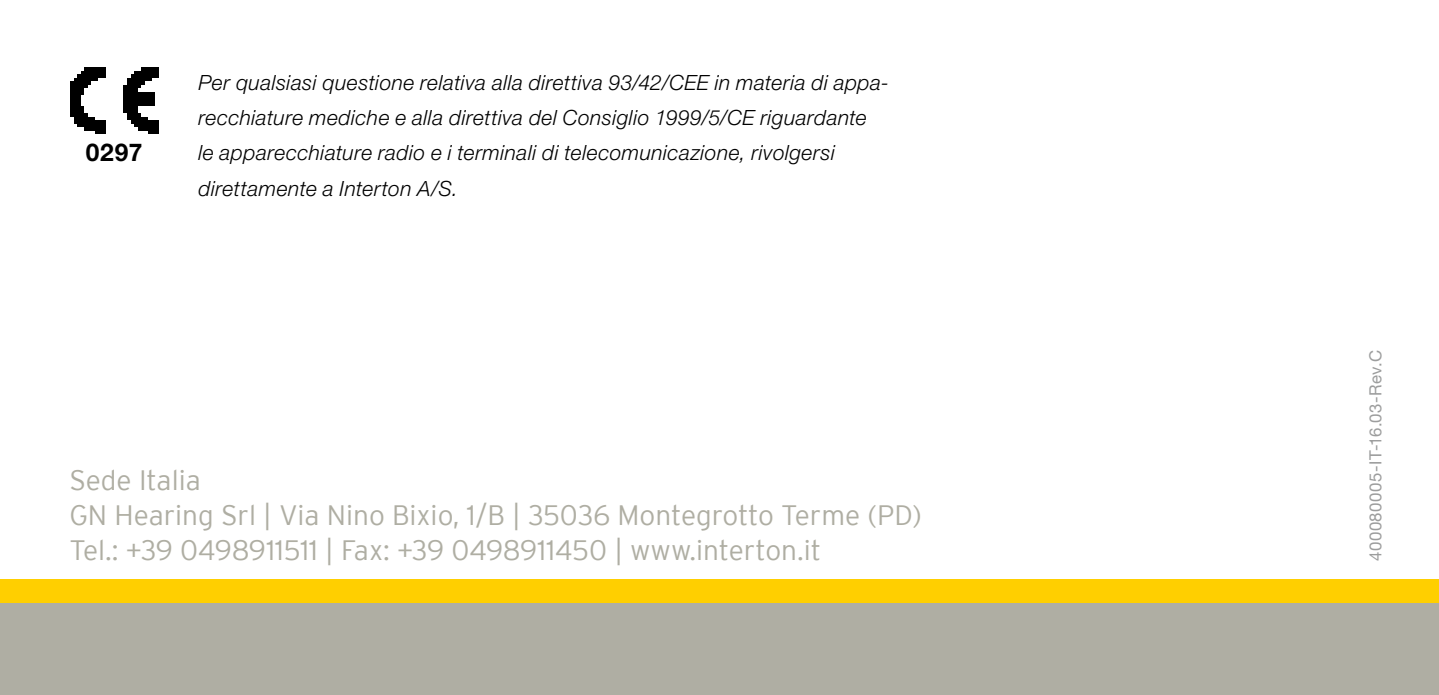
<style>
.page{position:relative;width:1439px;height:695px;background:#fff}
.page>*{position:absolute;margin:0;border:0;box-sizing:border-box;transform-origin:0 0}
.t1{font:300 28px/35px "Interstate";color:#afaea3}
.t2{font:700 24.5px "Helvetica Neue LT Pro";color:#000}
.t3{font:italic 300 21px/35px "Helvetica Neue LT Pro";letter-spacing:.025em;color:#000}
.t4{font:16.8px "Helvetica Neue LT Pro";letter-spacing:.025em;color:#9c9d9d}
</style>
<div class="page">
<div style="left:0;top:579px;width:1439px;height:115px;background:#ffcf00"></div>
<div style="left:0;top:603px;width:1439px;height:91px;background:#afaea3"></div>
<img style="left:71px;top:67px;width:87px;height:67px">
<p class="t2" style="left:86px;top:136px;width:58px">0297</p>
<p class="t3" style="left:198px;top:65px;width:692px">Per qualsiasi questione relativa alla direttiva 93/42/CEE in materia di appa&shy;recchiature mediche e alla direttiva del Consiglio 1999/5/CE riguardante<br>le apparecchiature radio e i terminali di telecomunicazione, rivolgersi direttamente a Interton A/S.</p>
<h1 class="t1" style="left:69px;top:462px;width:854px">Sede Italia<br>GN Hearing Srl | Via Nino Bixio, 1/B | 35036 Montegrotto Terme (PD)<br>Tel.: +39 0498911511 | Fax: +39 0498911450 | www.interton.it</h1>
<p class="t4" style="left:1365px;top:561px;width:212px;rotate:-90deg">400080005-IT-16.03-Rev.C</p>
</div>
